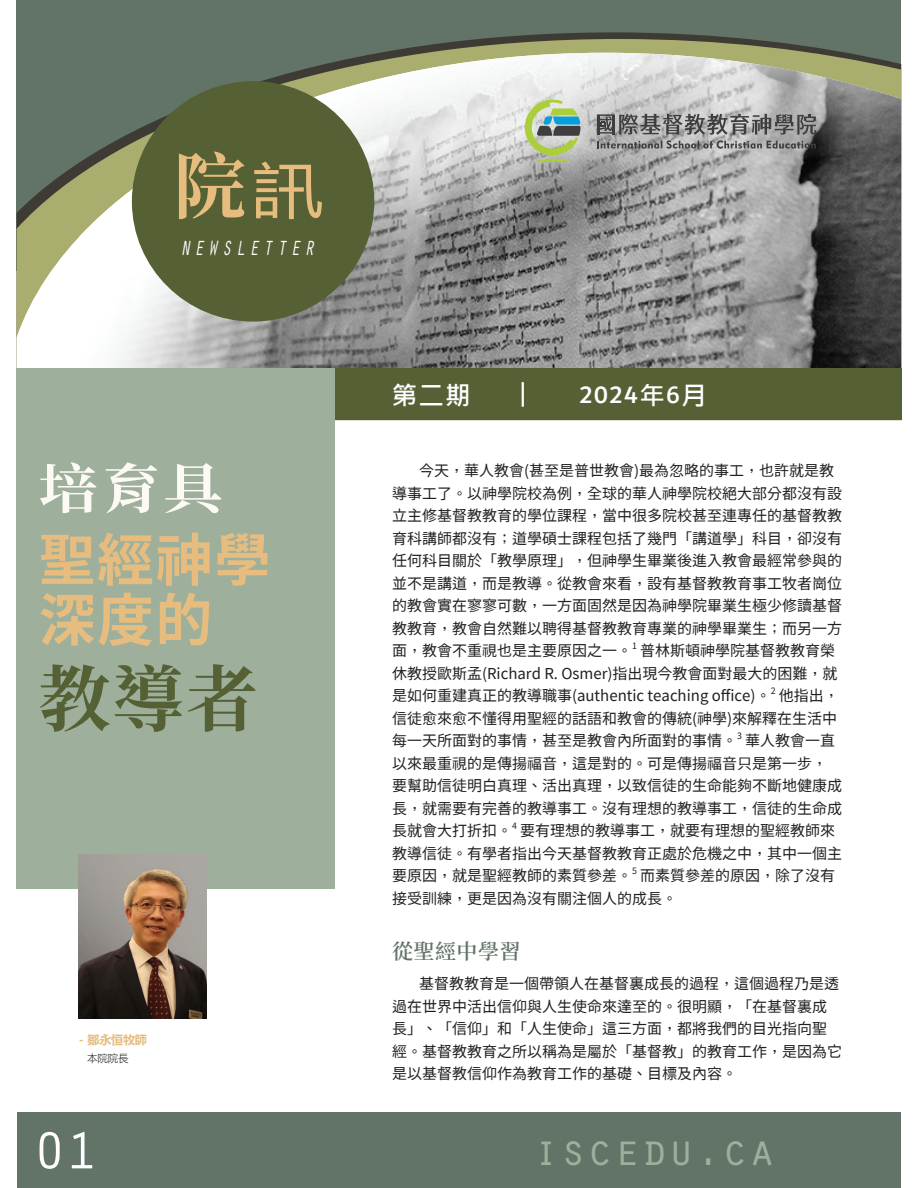
<style>
.page{position:relative;width:918px;height:1188px;background:#fff}
.page>*{position:absolute;margin:0;border:0;box-sizing:border-box;transform-origin:0 0}
.t1{font:700 72px "Source Han Serif TC";color:#556135}
.t2{font:700 57px/60px "Taipei Sans TC Beta";letter-spacing:.025em;color:#e6bc7f}
.t3{font:700 54px "Source Han Serif TC";color:#fdf9f5;scale:1.1 1}
.t4{font:54px "Orator Std";color:#fff}
.t5{font:45px "Orator Std";color:#9eb09c}
.t6{font:500 25.5px "Dubai";color:#fff}
.t7{font:700 25.5px "Microsoft Jheng Hei";color:#fff}
.t8{font:italic 21.15px "Orator Std";letter-spacing:.23em;color:#fff;scale:.78 1}
.t9{font:600 21px "Source Han Serif TC";letter-spacing:.025em;color:#627468}
.t10{font:15px/22.5px "Taipei Sans TC Beta";color:#231f20}
.t11{font:700 12px "Microsoft Ya Hei";letter-spacing:-.01em;color:#e6bc7f}
.t12{font:300 10.5px "Microsoft Ya Hei";color:#231f20}
.t13{font:8.7px "Taipei Sans TC Beta";color:#231f20}
.s1{font-family:"Microsoft Jheng Hei";font-weight:700}
</style>
<div class="page">
<div style="left:17px;top:0;width:884px;height:271px;background:#627468"></div>
<svg style="left:379px;top:39px;width:468px;height:14px;fill:#a9ad6e"></svg>
<svg style="left:17px;top:163px;width:62px;height:206px"></svg>
<img style="left:79px;top:53px;width:822px;height:316px">
<div style="left:17px;top:369px;width:318px;height:520px;background:#9eb09c"></div>
<svg style="left:524px;top:99px;width:56px;height:62px;background:#a7bc98"></svg>
<svg style="left:597px;top:114px;width:219px;height:35px;background:#8b8b8b"></svg>
<img style="left:79px;top:854px;width:128px;height:165px">
<div style="left:17px;top:1113px;width:884px;height:75px;background:#627468"></div>
<div style="left:335px;top:369px;width:566px;height:51px;background:#556135"></div>
<div style="left:132px;top:81px;width:242px;height:241px;background:#556135;border-radius:50%"></div>
<svg style="left:179px;top:151px;width:66px;height:68px"></svg>
<svg style="left:254px;top:161px;width:68px;height:58px"></svg>
<hr style="left:522px;top:382px;width:2px;height:25px;background:#fff">
<h3 class="t8" style="left:180px;top:233px;width:173px">NEWSLETTER</h3>
<h3 class="t3" style="left:39px;top:458px;width:169px">培育具</h3>
<h2 class="t2" style="left:39px;top:531px;width:234px">聖經神學深度的</h2>
<h1 class="t1" style="left:39px;top:658px;width:221px">教導者</h1>
<p class="t11" style="left:79px;top:1031px;width:70px">- 鄒永恒牧師</p>
<p class="t12" style="left:87px;top:1051px;width:43px">本院院長</p>
<h3 class="t7" style="left:392px;top:379px;width:81px">第二期</h3>
<h3 class="t6" style="left:579px;top:379px;width:129px">2024<span class="s1">年</span>6<span class="s1">月</span></h3>
<p class="t10" style="left:392px;top:460px;width:451px;text-indent:27px">今天，華人教會(甚至是普世教會)最為忽略的事工，也許就是教導事工了。以神學院校為例，全球的華人神學院校絕大部分都沒有設立主修基督教教育的學位課程，當中很多院校甚至連專任的基督教教育科講師都沒有；道學碩士課程包括了幾門「講道學」科目，卻沒有任何科目關於「教學原理」，但神學生畢業後進入教會最經常參與的並不是講道，而是教導。從教會來看，設有基督教教育事工牧者崗位的教會實在寥寥可數，一方面固然是因為神學院畢業生極少修讀基督教教育，教會自然難以聘得基督教教育專業的神學畢業生；而另一方面，教會不重視也是主要原因之一。</p>
<p class="t13" style="left:632px;top:641px;width:6px">1</p>
<p class="t10" style="left:392px;top:640px;width:447px;text-indent:248px">普林斯頓神學院基督教教育榮休教授歐斯孟(Richard R. Osmer)指出現今教會面對最大的困難，就是如何重建真正的教導職事(authentic teaching office)。</p>
<p class="t13" style="left:771px;top:686px;width:6px">2</p>
<p class="t10" style="left:392px;top:685px;width:448px;text-align:justify;text-indent:387px">他指出，信徒愈來愈不懂得用聖經的話語和教會的傳統(神學)來解釋在生活中每一天所面對的事情，甚至是教會內所面對的事情。</p>
<p class="t13" style="left:737px;top:731px;width:6px">3</p>
<p class="t10" style="left:392px;top:730px;width:451px;text-indent:353px">華人教會一直以來最重視的是傳揚福音，這是對的。可是傳揚福音只是第一步，要幫助信徒明白真理、活出真理，以致信徒的生命能夠不斷地健康成長，就需要有完善的教導事工。沒有理想的教導事工，信徒的生命成長就會大打折扣。</p>
<p class="t13" style="left:512px;top:821px;width:6px">4</p>
<p class="t10" style="left:392px;top:820px;width:451px;text-indent:128px">要有理想的教導事工，就要有理想的聖經教師來教導信徒。有學者指出今天基督教教育正處於危機之中，其中一個主要原因，就是聖經教師的素質參差。</p>
<p class="t13" style="left:632px;top:866px;width:6px">5</p>
<p class="t10" style="left:392px;top:865px;width:445px;text-indent:248px">而素質參差的原因，除了沒有接受訓練，更是因為沒有關注個人的成長。</p>
<h3 class="t9" style="left:392px;top:939px;width:130px">從聖經中學習</h3>
<p class="t10" style="left:392px;top:973px;width:451px;text-indent:27px">基督教教育是一個帶領人在基督裏成長的過程，這個過程乃是透過在世界中活出信仰與人生使命來達至的。很明顯，「在基督裏成長」、「信仰」和「人生使命」這三方面，都將我們的目光指向聖經。基督教教育之所以稱為是屬於「基督教」的教育工作，是因為它是以基督教信仰作為教育工作的基礎、目標及內容。</p>
<h3 class="t4" style="left:33px;top:1112px;width:66px">01</h3>
<h3 class="t5" style="left:533px;top:1118px;width:244px">iscedu.ca</h3>
</div>
